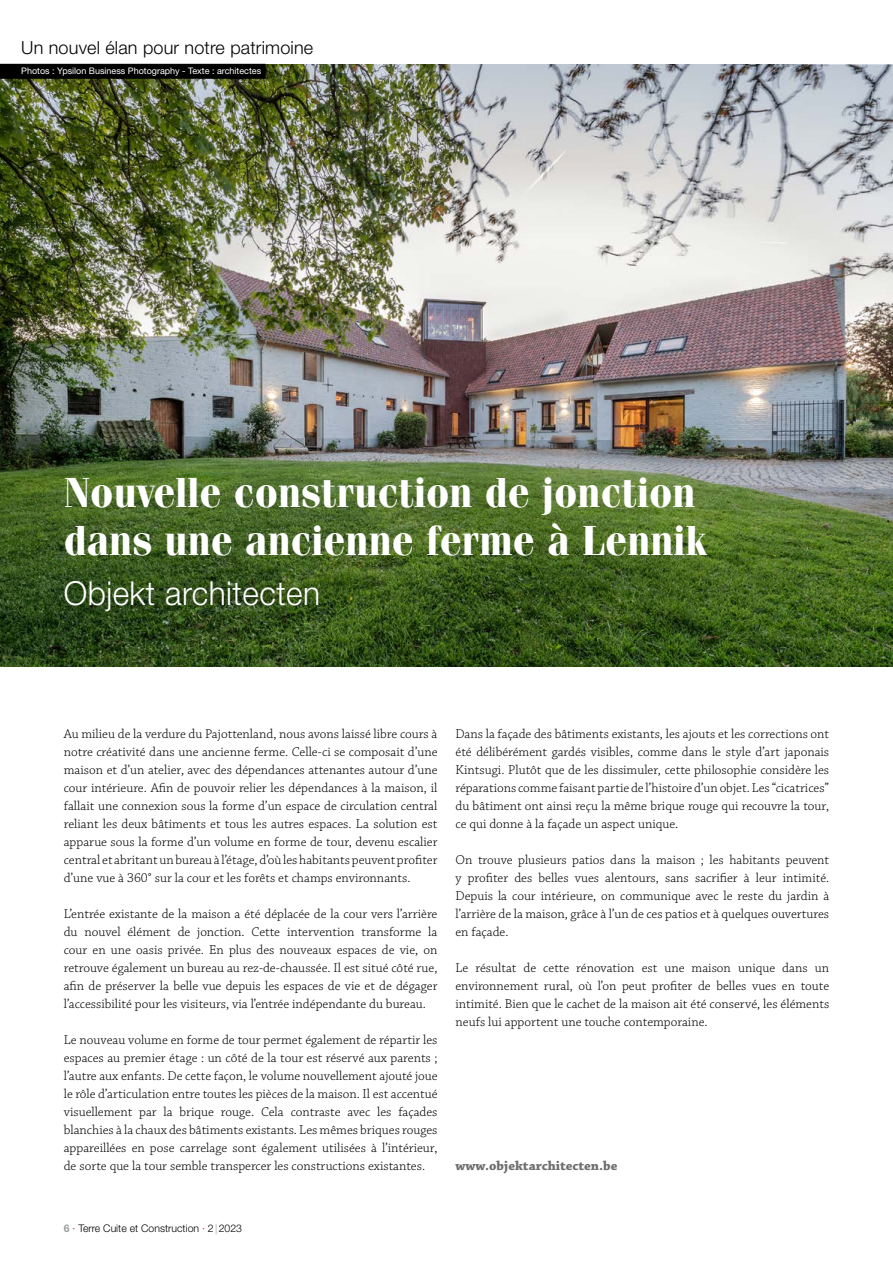
<style>
.page{position:relative;width:893px;height:1263px;background:#fff}
.page>*{position:absolute;margin:0;border:0;box-sizing:border-box;transform-origin:0 0}
.t1{font:700 42px/48px "Fenice Pro ITC";color:#fff;scale:.96 1}
.t2{font:300 33px "Helvetica Neue LT Std";letter-spacing:.015em;color:#fff;scale:.96 1}
.t3{font:300 18px "Helvetica Neue LT Std";letter-spacing:.01em;color:#000}
.t4{font:300 13.5px/18px "Chaparral Pro";color:#000;text-align:justify}
.t5{font:700 13.5px "Chaparral Pro";color:#6e6e6e}
.t6{font:300 10.5px "Helvetica Neue LT Std";color:#000}
.t7{font:9px "Helvetica Neue LT Std";color:#fff}
.s1{font-weight:700;color:#9c9c9d}
.s2{color:#e3000b}
.s3{color:#9c9c9d}
</style>
<div class="page">
<img style="left:0;top:64px;width:893px;height:602px">
<div style="left:0;top:64px;width:266px;height:15px;background:#000"></div>
<h3 class="t3" style="left:21px;top:37px;width:294px">Un nouvel élan pour notre patrimoine</h3>
<p class="t7" style="left:21px;top:66px;width:242px">Photos : Ypsilon Business Photography - Texte : architectes</p>
<h1 class="t1" style="left:64px;top:469px;width:671px">Nouvelle construction de jonction dans une ancienne ferme à Lennik</h1>
<h2 class="t2" style="left:64px;top:573px;width:269px">Objekt architecten</h2>
<p class="t4" style="left:64px;top:725px;width:375px">Au milieu de la verdure du Pajottenland, nous avons laissé libre cours à notre créativité dans une ancienne ferme. Celle-ci se composait d’une maison et d’un atelier, avec des dépendances attenantes autour d’une cour intérieure. Afin de pouvoir relier les dépendances à la maison, il fallait une connexion sous la forme d’un espace de circulation central reliant les deux bâtiments et tous les autres espaces. La solution est apparue sous la forme d’un volume en forme de tour, devenu escalier central et abritant un bureau à l’étage, d’où les habitants peuvent profiter d’une vue à 360° sur la cour et les forêts et champs environnants.</p>
<p class="t4" style="left:64px;top:905px;width:375px">L’entrée existante de la maison a été déplacée de la cour vers l’arrière du nouvel élément de jonction. Cette intervention transforme la cour en une oasis privée. En plus des nouveaux espaces de vie, on retrouve également un bureau au rez-de-chaussée. Il est situé côté rue, afin de préserver la belle vue depuis les espaces de vie et de dégager l’accessibilité pour les visiteurs, via l’entrée indépendante du bureau.</p>
<p class="t4" style="left:64px;top:1031px;width:375px">Le nouveau volume en forme de tour permet également de répartir les espaces au premier étage : un côté de la tour est réservé aux parents ; l’autre aux enfants. De cette façon, le volume nouvellement ajouté joue le rôle d’articulation entre toutes les pièces de la maison. Il est accentué visuellement par la brique rouge. Cela contraste avec les façades blanchies à la chaux des bâtiments existants. Les mêmes briques rouges appareillées en pose carrelage sont également utilisées à l’intérieur, de sorte que la tour semble transpercer les constructions existantes.</p>
<p class="t4" style="left:455px;top:725px;width:375px">Dans la façade des bâtiments existants, les ajouts et les corrections ont été délibérément gardés visibles, comme dans le style d’art japonais Kintsugi. Plutôt que de les dissimuler, cette philosophie considère les réparations comme faisant partie de l’histoire d’un objet. Les “cicatrices” du bâtiment ont ainsi reçu la même brique rouge qui recouvre la tour, ce qui donne à la façade un aspect unique.</p>
<p class="t4" style="left:455px;top:851px;width:375px">On trouve plusieurs patios dans la maison ; les habitants peuvent y profiter des belles vues alentours, sans sacrifier à leur intimité.<br>Depuis la cour intérieure, on communique avec le reste du jardin à l’arrière de la maison, grâce à l’un de ces patios et à quelques ouvertures en façade.</p>
<p class="t4" style="left:455px;top:959px;width:375px">Le résultat de cette rénovation est une maison unique dans un environnement rural, où l’on peut profiter de belles vues en toute intimité. Bien que le cachet de la maison ait été conservé, les éléments neufs lui apportent une touche contemporaine.</p>
<p class="t5" style="left:455px;top:1158px;width:163px">www.objektarchitecten.be</p>
<p class="t6" style="left:64px;top:1222px;width:180px"><span class="s1">6</span> <span class="s2">·</span> Terre Cuite et Construction <span class="s2">·</span> 2<span class="s3">|</span>2023</p>
</div>
